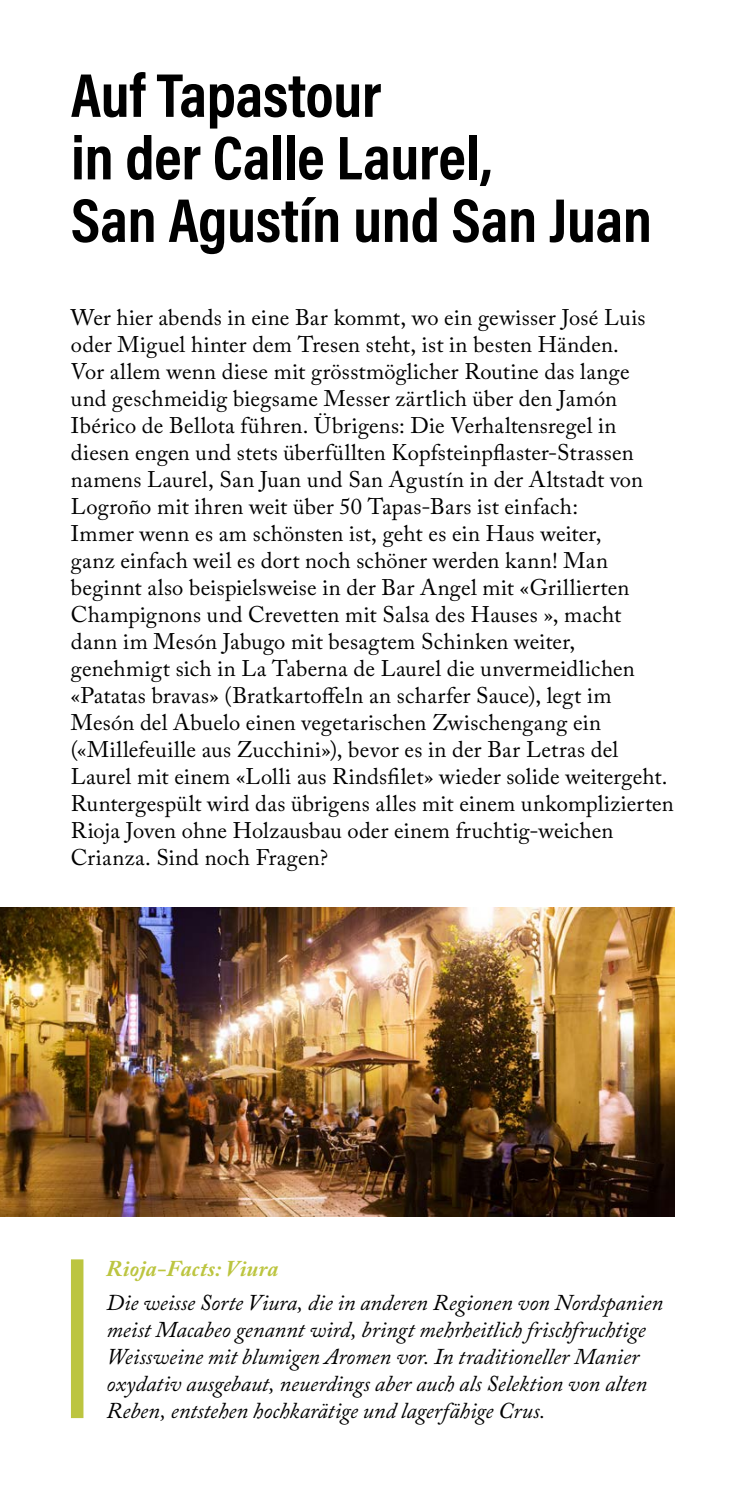
<style>
.page{position:relative;width:745px;height:1489px;background:#fff}
.page>*{position:absolute;margin:0;border:0;box-sizing:border-box;transform-origin:0 0}
.t1{font:700 62.5px/62.5px "Acumin Pro Cond";letter-spacing:-.005em;color:#000}
.t2{font:22.5px/27px "Adobe Caslon Pro";letter-spacing:.01em;color:#000}
.t3{font:italic 22.5px/27px "Adobe Caslon Pro";color:#000}
.t4{font:italic 700 22.5px "Adobe Caslon Pro";letter-spacing:.01em;color:#bcc540}
</style>
<div class="page">
<img style="left:0;top:907px;width:673px;height:309px">
<div style="left:71px;top:1259px;width:12px;height:158px;background:#bcc540"></div>
<h1 class="t1" style="left:71px;top:62px;width:582px">Auf Tapastour<br>in der Calle Laurel,<br>San Agustín und San Juan</h1>
<p class="t2" style="left:71px;top:303px;width:604px">Wer hier abends in eine Bar kommt, wo ein gewisser José Luis oder Miguel hinter dem Tresen steht, ist in besten Händen.<br>Vor allem wenn diese mit grösstmöglicher Routine das lange<br>und geschmeidig biegsame Messer zärtlich über den Jamón Ibérico de Bellota führen. Übrigens: Die Verhaltensregel in diesen engen und stets überfüllten Kopfsteinpflaster-Strassen namens Laurel, San Juan und San Agustín in der Altstadt von Logroño mit ihren weit über 50 Tapas-Bars ist einfach:<br>Immer wenn es am schönsten ist, geht es ein Haus weiter,<br>ganz einfach weil es dort noch schöner werden kann! Man beginnt also beispielsweise in der Bar Angel mit «Grillierten Champignons und Crevetten mit Salsa des Hauses », macht<br>dann im Mesón Jabugo mit besagtem Schinken weiter, genehmigt sich in La Taberna de Laurel die unvermeidlichen «Patatas bravas» (Bratkartoffeln an scharfer Sauce), legt im Mesón del Abuelo einen vegetarischen Zwischengang ein («Millefeuille aus Zucchini»), bevor es in der Bar Letras del Laurel mit einem «Lolli aus Rindsfilet» wieder solide weitergeht.<br>Runtergespült wird das übrigens alles mit einem unkomplizierten Rioja Joven ohne Holzausbau oder einem fruchtig-weichen Crianza. Sind noch Fragen?</p>
<p class="t4" style="left:106px;top:1254px;width:173px">Rioja-Facts: Viura</p>
<p class="t3" style="left:106px;top:1288px;width:558px">Die weisse Sorte Viura, die in anderen Regionen von Nordspanien meist Macabeo genannt wird, bringt mehrheitlich frischfruchtige Weissweine mit blumigen Aromen vor. In traditioneller Manier oxydativ ausgebaut, neuerdings aber auch als Selektion von alten Reben, entstehen hochkarätige und lagerfähige Crus.</p>
</div>
